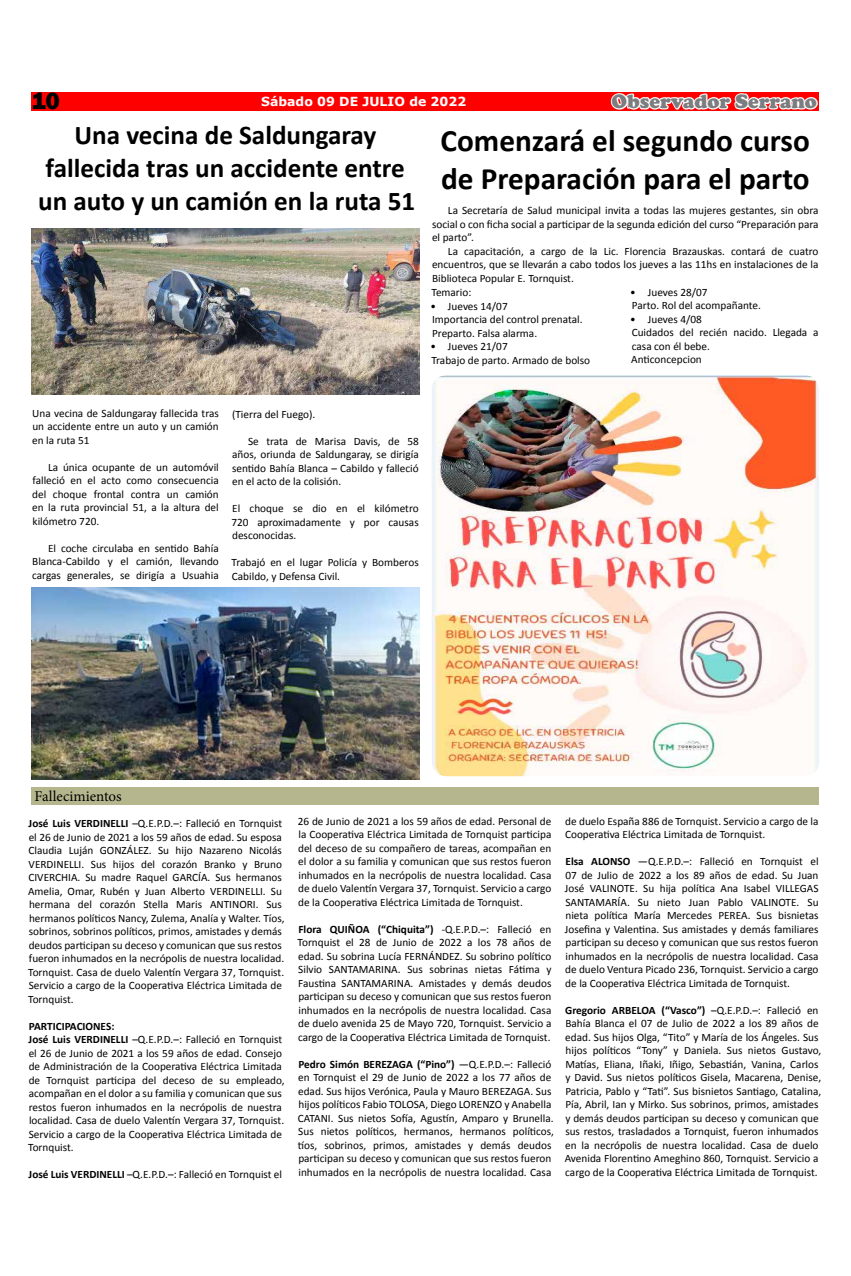
<style>
.page{position:relative;width:851px;height:1276px;background:#fff}
.page>*{position:absolute;margin:0;border:0;box-sizing:border-box;transform-origin:0 0}
.t1{font:700 31.25px/37.5px "Calibri";color:#000}
.t2{font:700 27.12px/32.5px "Calibri";color:#000;text-align:center}
.t3{font:800 24.62px "Franklin Gothic";color:#000}
.t4{font:900 20px "Cooper";color:#7c7d80}
.t5{font:15px "Minion Pro";color:#000}
.t6{font:700 12.5px "Verdana";color:#fff}
.t7{font:11.25px/13.5px "Calibri";color:#000}
.s1{font-weight:700}
</style>
<div class="page">
<div style="left:32px;top:92px;width:787px;height:18px;background:#f00"></div>
<svg style="left:609px;top:93px;width:210px;height:18px"></svg>
<div style="left:32px;top:787px;width:787px;height:17px;background:#b5b68e"></div>
<img style="left:32px;top:228px;width:387px;height:167px">
<img style="left:32px;top:587px;width:387px;height:193px">
<img style="left:432px;top:375px;width:387px;height:401px">
<h3 class="t3" style="left:31px;top:85px;width:30px">10</h3>
<p class="t6" style="left:261px;top:93px;width:206px">Sábado 09 DE JULIO de 2022</p>
<h3 class="t4" style="left:611px;top:90px;width:207px">Observador Serrano</h3>
<h2 class="t2" style="left:38px;top:119px;width:378px">Una vecina de Saldungaray fallecida tras un accidente entre un auto y un camión en la ruta 51</h2>
<h1 class="t1" style="left:440px;top:122px;width:371px">Comenzará el segundo curso de Preparación para el parto</h1>
<p class="t7" style="left:432px;top:204px;width:388px;text-align:justify;text-indent:16px">La Secretaría de Salud municipal invita a todas las mujeres gestantes, sin obra social o con ficha social a participar de la segunda edición del curso “Preparación para el parto”.</p>
<p class="t7" style="left:432px;top:244px;width:388px;text-align:justify;text-indent:16px">La capacitación, a cargo de la Lic. Florencia Brazauskas. contará de cuatro encuentros, que se llevarán a cabo todos los jueves a las 11hs en instalaciones de la Biblioteca Popular E. Tornquist.</p>
<p class="t7" style="left:431px;top:286px;width:41px">Temario:</p>
<p class="t7" style="left:430px;top:299px;width:154px">• Jueves 14/07<br>Importancia del control prenatal.<br>Preparto. Falsa alarma.</p>
<p class="t7" style="left:430px;top:340px;width:161px">• Jueves 21/07<br>Trabajo de parto. Armado de bolso</p>
<p class="t7" style="left:630px;top:285px;width:132px">• Jueves 28/07<br>Parto. Rol del acompañante.</p>
<p class="t7" style="left:630px;top:312px;width:190px">• Jueves 4/08<br>Cuidados del recién nacido. Llegada a casa con él bebe.<br>Anticoncepcion</p>
<p class="t7" style="left:32px;top:406px;width:188px;text-align:justify">Una vecina de Saldungaray fallecida tras un accidente entre un auto y un camión en la ruta 51</p>
<p class="t7" style="left:32px;top:460px;width:188px;text-align:justify;text-indent:16px">La única ocupante de un automóvil falleció en el acto como consecuencia del choque frontal contra un camión en la ruta provincial 51, a la altura del kilómetro 720.</p>
<p class="t7" style="left:32px;top:541px;width:188px;text-align:justify;text-indent:16px">El coche circulaba en sentido Bahía Blanca-Cabildo y el camión, llevando cargas generales, se dirigía a Usuahia</p>
<p class="t7" style="left:232px;top:407px;width:85px">(Tierra del Fuego).</p>
<p class="t7" style="left:232px;top:434px;width:188px;text-align:justify;text-indent:16px">Se trata de Marisa Davis, de 58 años, oriunda de Saldungaray, se dirigía sentido Bahía Blanca – Cabildo y falleció en el acto de la colisión.</p>
<p class="t7" style="left:231px;top:501px;width:189px;text-align:justify">El choque se dio en el kilómetro 720 aproximadamente y por causas desconocidas.</p>
<p class="t7" style="left:231px;top:555px;width:189px">Trabajó en el lugar Policía y Bomberos<br>Cabildo, y Defensa Civil.</p>
<h3 class="t5" style="left:35px;top:786px;width:89px">Fallecimientos</h3>
<p class="t7" style="left:28px;top:816px;width:258px"><span class="s1">José Luis VERDINELLI</span> –Q.E.P.D.–: Falleció en Tornquist el 26 de Junio de 2021 a los 59 años de edad. Su esposa Claudia Luján GONZÁLEZ. Su hijo Nazareno Nicolás VERDINELLI. Sus hijos del corazón Branko y Bruno CIVERCHIA. Su madre Raquel GARCÍA. Sus hermanos Amelia, Omar, Rubén y Juan Alberto VERDINELLI. Su hermana del corazón Stella Maris ANTINORI. Sus hermanos políticos Nancy, Zulema, Analía y Walter. Tíos, sobrinos, sobrinos políticos, primos, amistades y demás deudos participan su deceso y comunican que sus restos fueron inhumados en la necrópolis de nuestra localidad.<br>Tornquist. Casa de duelo Valentín Vergara 37, Tornquist.<br>Servicio a cargo de la Cooperativa Eléctrica Limitada de Tornquist.</p>
<p class="t7" style="left:28px;top:1019px;width:258px"><span class="s1">PARTICIPACIONES:<br>José Luis VERDINELLI</span> –Q.E.P.D.–: Falleció en Tornquist el 26 de Junio de 2021 a los 59 años de edad. Consejo de Administración de la Cooperativa Eléctrica Limitada de Tornquist participa del deceso de su empleado, acompañan en el dolor a su familia y comunican que sus restos fueron inhumados en la necrópolis de nuestra localidad. Casa de duelo Valentín Vergara 37, Tornquist.<br>Servicio a cargo de la Cooperativa Eléctrica Limitada de Tornquist.</p>
<p class="t7" style="left:29px;top:1167px;width:255px"><span class="s1">José Luis VERDINELLI</span> –Q.E.P.D.–: Falleció en Tornquist el</p>
<p class="t7" style="left:298px;top:814px;width:255px;text-align:justify">26 de Junio de 2021 a los 59 años de edad. Personal de la Cooperativa Eléctrica Limitada de Tornquist participa del deceso de su compañero de tareas, acompañan en el dolor a su familia y comunican que sus restos fueron inhumados en la necrópolis de nuestra localidad. Casa de duelo Valentín Vergara 37, Tornquist. Servicio a cargo de la Cooperativa Eléctrica Limitada de Tornquist.</p>
<p class="t7" style="left:297px;top:922px;width:255px;text-align:justify"><span class="s1">Flora QUIÑOA (“Chiquita”)</span> -Q.E.P.D.–: Falleció en Tornquist el 28 de Junio de 2022 a los 78 años de edad. Su sobrina Lucía FERNÁNDEZ. Su sobrino político Silvio SANTAMARINA. Sus sobrinas nietas Fátima y Faustina SANTAMARINA. Amistades y demás deudos participan su deceso y comunican que sus restos fueron inhumados en la necrópolis de nuestra localidad. Casa de duelo avenida 25 de Mayo 720, Tornquist. Servicio a cargo de la Cooperativa Eléctrica Limitada de Tornquist.</p>
<p class="t7" style="left:298px;top:1057px;width:257px"><span class="s1">Pedro Simón BEREZAGA (“Pino”)</span> —Q.E.P.D.–: Falleció en Tornquist el 29 de Junio de 2022 a los 77 años de edad. Sus hijos Verónica, Paula y Mauro BEREZAGA. Sus hijos políticos Fabio TOLOSA, Diego LORENZO y Anabella CATANI. Sus nietos Sofía, Agustín, Amparo y Brunella.<br>Sus nietos políticos, hermanos, hermanos políticos, tíos, sobrinos, primos, amistades y demás deudos participan su deceso y comunican que sus restos fueron inhumados en la necrópolis de nuestra localidad. Casa</p>
<p class="t7" style="left:565px;top:814px;width:255px">de duelo España 886 de Tornquist. Servicio a cargo de la<br>Cooperativa Eléctrica Limitada de Tornquist.</p>
<p class="t7" style="left:564px;top:855px;width:255px;text-align:justify"><span class="s1">Elsa ALONSO</span> —Q.E.P.D.–: Falleció en Tornquist el 07 de Julio de 2022 a los 89 años de edad. Su Juan José VALINOTE. Su hija política Ana Isabel VILLEGAS SANTAMARÍA. Su nieto Juan Pablo VALINOTE. Su nieta política María Mercedes PEREA. Sus bisnietas Josefina y Valentina. Sus amistades y demás familiares participan su deceso y comunican que sus restos fueron inhumados en la necrópolis de nuestra localidad. Casa de duelo Ventura Picado 236, Tornquist. Servicio a cargo de la Cooperativa Eléctrica Limitada de Tornquist.</p>
<p class="t7" style="left:564px;top:1003px;width:258px"><span class="s1">Gregorio ARBELOA (“Vasco”)</span> –Q.E.P.D.–: Falleció en Bahía Blanca el 07 de Julio de 2022 a los 89 años de edad. Sus hijos Olga, “Tito” y María de los Ángeles. Sus hijos políticos “Tony” y Daniela. Sus nietos Gustavo, Matías, Eliana, Iñaki, Iñigo, Sebastián, Vanina, Carlos y David. Sus nietos políticos Gisela, Macarena, Denise, Patricia, Pablo y “Tati”. Sus bisnietos Santiago, Catalina, Pía, Abril, Ian y Mirko. Sus sobrinos, primos, amistades y demás deudos participan su deceso y comunican que sus restos, trasladados a Tornquist, fueron inhumados en la necrópolis de nuestra localidad. Casa de duelo Avenida Florentino Ameghino 860, Tornquist. Servicio a cargo de la Cooperativa Eléctrica Limitada de Tornquist.</p>
</div>
